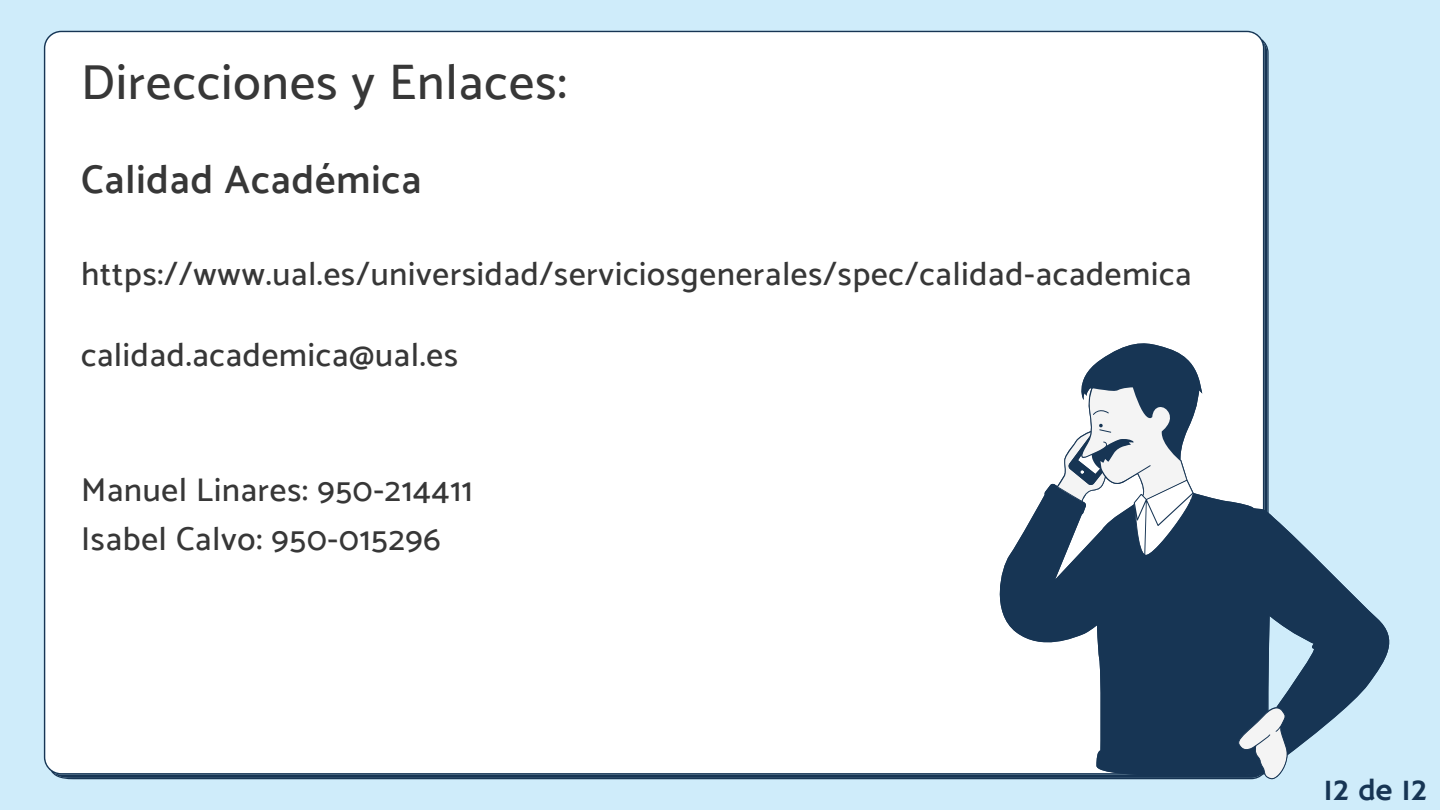
<style>
.page{position:relative;width:1440px;height:810px;background:#cfecfa}
.page>*{position:absolute;margin:0;border:0;box-sizing:border-box;transform-origin:0 0}
.t1{font:500 49.8px "Catamaran";letter-spacing:.025em;color:#373737}
.t2{font:600 40px "Catamaran";letter-spacing:.025em;color:#373737}
.t3{font:500 33px "Catamaran";letter-spacing:.025em;color:#373737}
.t4{font:30px "Hammersmith One";color:#173554}
</style>
<div class="page">
<div style="left:44px;top:31px;width:1225px;height:748px;background:#fff"></div>
<div style="left:991px;top:341px;width:278px;height:143px;background:#fff"></div>
<svg style="left:991px;top:484px;width:399px;height:296px"></svg>
<svg style="left:1057px;top:374px;width:234px;height:406px;background:#697f94"></svg>
<div style="left:1219px;top:509px;width:42px;height:106px;background:#173554"></div>
<svg style="left:1104px;top:707px;width:186px;height:72px;background:#37516c"></svg>
<svg style="left:1044px;top:341px;width:159px;height:232px;background:#95a2b0"></svg>
<p class="t1" style="left:81px;top:53px;width:487px">Direcciones y Enlaces:</p>
<p class="t2" style="left:81px;top:156px;width:342px">Calidad Académica</p>
<p class="t3" style="left:81px;top:254px;width:1112px">https://www.ual.es/universidad/serviciosgenerales/spec/calidad-academica</p>
<p class="t3" style="left:81px;top:335px;width:378px">calidad.academica@ual.es</p>
<p class="t3" style="left:81px;top:470px;width:393px">Manuel Linares: 950-214411</p>
<p class="t3" style="left:81px;top:519px;width:361px">Isabel Calvo: 950-015296</p>
<p class="t4" style="left:1323px;top:773px;width:106px">12 de 12</p>
</div>
